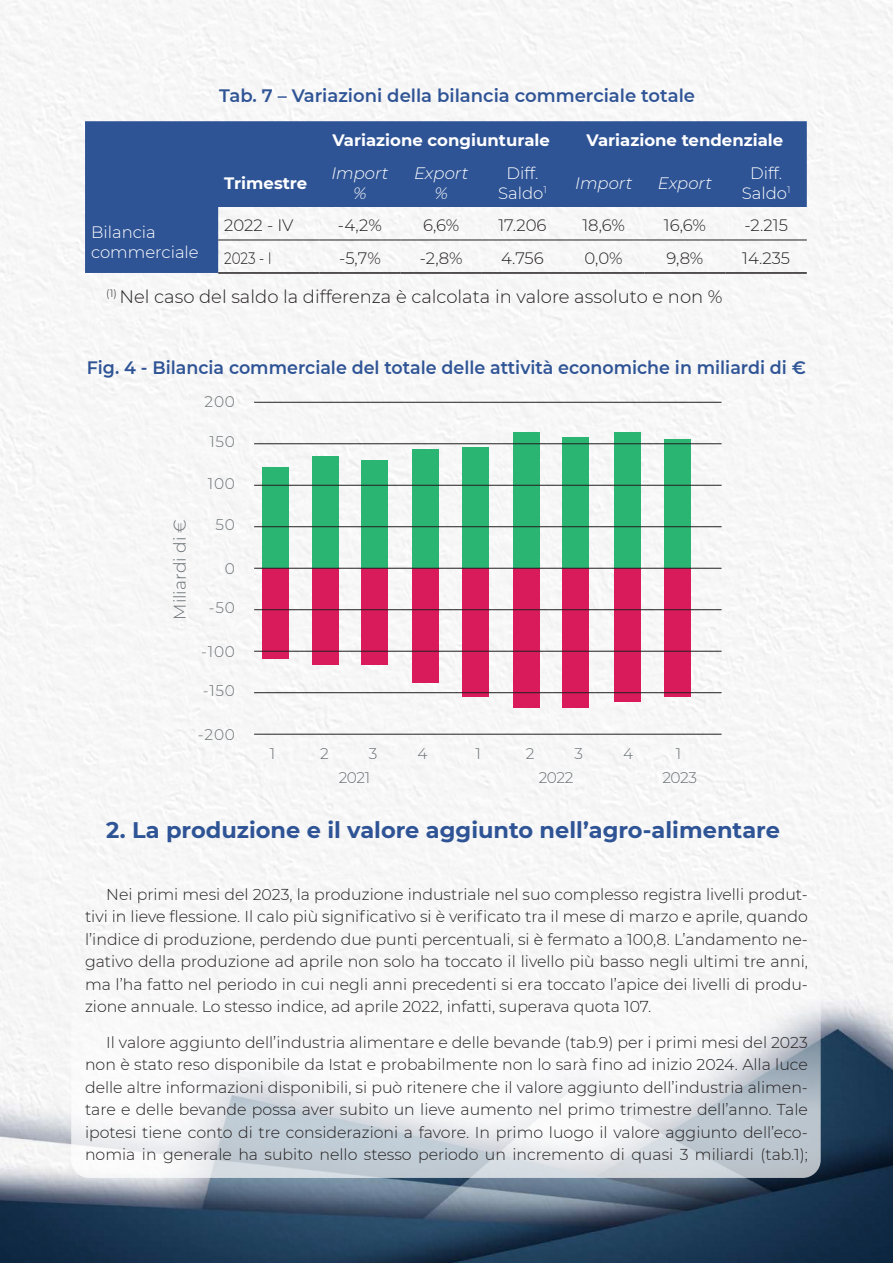
<style>
.page{position:relative;width:893px;height:1263px;background:#fff}
.page>*{position:absolute;margin:0;border:0;box-sizing:border-box;transform-origin:0 0}
.t1{font:700 22.5px "Montserrat";color:#2f5496}
.t2{font:600 18px "Montserrat";color:#2f5496}
.t3{font:300 18px "Montserrat";color:#231f20}
.t4{font:300 17.1px "Montserrat";color:#686f73}
.t5{font:300 16.5px "Montserrat";color:#231f20}
.t6{font:700 16.5px "Montserrat";color:#fff}
.t7{font:300 16.5px/19.8px "Montserrat";color:#fff;text-align:center}
.t8{font:italic 300 16.5px/19.8px "Montserrat";color:#fff;text-align:center}
.t9{font:300 16.5px "Montserrat";color:#231f20;scale:.82 1}
.t10{font:300 15.75px/22.5px "Montserrat";color:#231f20;text-align:justify}
.t11{font:300 15.45px "Montserrat";letter-spacing:.05em;color:#686f73}
</style>
<div class="page">
<img style="left:0;top:0;width:893px;height:936px">
<img style="left:0;top:936px;width:893px;height:327px">
<svg style="left:71px;top:936px;width:750px;height:242px"></svg>
<svg style="left:85px;top:121px;width:722px;height:152px;fill:#2f5496"></svg>
<hr style="left:218px;top:240px;width:101px;height:1px;background:#231f20">
<hr style="left:319px;top:240px;width:82px;height:1px;background:#231f20">
<hr style="left:401px;top:240px;width:81px;height:1px;background:#231f20">
<hr style="left:482px;top:240px;width:81px;height:1px;background:#231f20">
<hr style="left:563px;top:240px;width:81px;height:1px;background:#231f20">
<hr style="left:644px;top:240px;width:82px;height:1px;background:#231f20">
<hr style="left:726px;top:240px;width:81px;height:1px;background:#231f20">
<hr style="left:218px;top:272px;width:101px;height:2px;background:#231f20">
<hr style="left:319px;top:272px;width:82px;height:2px;background:#231f20">
<hr style="left:401px;top:272px;width:81px;height:2px;background:#231f20">
<hr style="left:482px;top:272px;width:81px;height:2px;background:#231f20">
<hr style="left:563px;top:272px;width:81px;height:2px;background:#231f20">
<hr style="left:644px;top:272px;width:82px;height:2px;background:#231f20">
<hr style="left:726px;top:272px;width:81px;height:2px;background:#231f20">
<div style="left:664px;top:439px;width:26px;height:128px;background:#2bb572"></div>
<div style="left:664px;top:568px;width:26px;height:129px;background:#d91a5b"></div>
<div style="left:262px;top:468px;width:27px;height:100px;background:#2bb572"></div>
<div style="left:262px;top:568px;width:27px;height:91px;background:#d91a5b"></div>
<div style="left:313px;top:456px;width:26px;height:112px;background:#2bb572"></div>
<div style="left:313px;top:568px;width:26px;height:97px;background:#d91a5b"></div>
<div style="left:361px;top:460px;width:27px;height:108px;background:#2bb572"></div>
<div style="left:361px;top:568px;width:27px;height:97px;background:#d91a5b"></div>
<div style="left:413px;top:449px;width:26px;height:119px;background:#2bb572"></div>
<div style="left:413px;top:568px;width:26px;height:114px;background:#d91a5b"></div>
<div style="left:462px;top:447px;width:27px;height:121px;background:#2bb572"></div>
<div style="left:462px;top:568px;width:27px;height:128px;background:#d91a5b"></div>
<div style="left:513px;top:432px;width:27px;height:136px;background:#2bb572"></div>
<div style="left:513px;top:568px;width:27px;height:139px;background:#d91a5b"></div>
<div style="left:563px;top:438px;width:26px;height:130px;background:#2bb572"></div>
<div style="left:563px;top:568px;width:26px;height:139px;background:#d91a5b"></div>
<div style="left:614px;top:432px;width:26px;height:136px;background:#2bb572"></div>
<div style="left:614px;top:568px;width:26px;height:133px;background:#d91a5b"></div>
<hr style="left:254px;top:402px;width:468px;height:1px;background:#231f20">
<hr style="left:254px;top:443px;width:468px;height:1px;background:#231f20">
<hr style="left:254px;top:526px;width:468px;height:1px;background:#231f20">
<hr style="left:254px;top:485px;width:468px;height:1px;background:#231f20">
<hr style="left:254px;top:568px;width:468px;height:1px;background:#231f20">
<hr style="left:254px;top:651px;width:468px;height:1px;background:#231f20">
<hr style="left:254px;top:692px;width:468px;height:1px;background:#231f20">
<hr style="left:254px;top:734px;width:468px;height:1px;background:#231f20">
<hr style="left:254px;top:609px;width:468px;height:1px;background:#231f20">
<p class="t2" style="left:219px;top:83px;width:478px">Tab. 7 – Variazioni della bilancia commerciale totale</p>
<p class="t6" style="left:333px;top:128px;width:219px">Variazione congiunturale</p>
<p class="t6" style="left:587px;top:128px;width:198px">Variazione tendenziale</p>
<p class="t6" style="left:224px;top:171px;width:85px">Trimestre</p>
<p class="t8" style="left:331px;top:162px;width:59px">Import %</p>
<p class="t8" style="left:414px;top:162px;width:56px">Export %</p>
<p class="t7" style="left:498px;top:162px;width:50px">Diff.<br>Saldo<sup>1</sup></p>
<p class="t8" style="left:575px;top:172px;width:59px">Import</p>
<p class="t8" style="left:658px;top:172px;width:56px">Export</p>
<p class="t7" style="left:742px;top:162px;width:50px">Diff.<br>Saldo<sup>1</sup></p>
<p class="t5" style="left:224px;top:214px;width:71px">2022 - IV</p>
<p class="t5" style="left:338px;top:214px;width:45px">-4,2%</p>
<p class="t5" style="left:423px;top:214px;width:38px">6,6%</p>
<p class="t5" style="left:498px;top:214px;width:49px">17.206</p>
<p class="t5" style="left:582px;top:214px;width:44px">18,6%</p>
<p class="t5" style="left:664px;top:214px;width:44px">16,6%</p>
<p class="t5" style="left:744px;top:214px;width:45px">-2.215</p>
<p class="t9" style="left:224px;top:247px;width:60px">2023 - I</p>
<p class="t5" style="left:339px;top:247px;width:43px">-5,7%</p>
<p class="t5" style="left:420px;top:247px;width:44px">-2,8%</p>
<p class="t5" style="left:501px;top:247px;width:44px">4.756</p>
<p class="t5" style="left:585px;top:247px;width:40px">0,0%</p>
<p class="t5" style="left:666px;top:247px;width:38px">9,8%</p>
<p class="t5" style="left:742px;top:247px;width:49px">14.235</p>
<p class="t3" style="left:106px;top:284px;width:618px"><sup>(1)</sup> Nel caso del saldo la differenza è calcolata in valore assoluto e non %</p>
<p class="t7" style="left:91px;top:222px;width:109px;text-align:left">Bilancia commerciale</p>
<p class="t2" style="left:87px;top:354px;width:720px">Fig. 4 - Bilancia commerciale del totale delle attività economiche in miliardi di €</p>
<p class="t11" style="left:205px;top:391px;width:32px">200</p>
<p class="t11" style="left:209px;top:431px;width:27px">150</p>
<p class="t11" style="left:208px;top:473px;width:29px">100</p>
<p class="t11" style="left:216px;top:514px;width:21px">50</p>
<p class="t11" style="left:225px;top:558px;width:12px">0</p>
<p class="t11" style="left:209px;top:597px;width:28px">-50</p>
<p class="t11" style="left:201px;top:641px;width:35px">-100</p>
<p class="t11" style="left:203px;top:680px;width:34px">-150</p>
<p class="t11" style="left:198px;top:723px;width:39px">-200</p>
<p class="t11" style="left:270px;top:743px;width:7px">1</p>
<p class="t11" style="left:320px;top:743px;width:10px">2</p>
<p class="t11" style="left:369px;top:743px;width:10px">3</p>
<p class="t11" style="left:417px;top:743px;width:12px">4</p>
<p class="t11" style="left:339px;top:767px;width:33px">2021</p>
<p class="t4" style="left:168px;top:620px;width:102px;rotate:-90deg">Miliardi di €</p>
<p class="t11" style="left:476px;top:743px;width:7px">1</p>
<p class="t11" style="left:526px;top:743px;width:10px">2</p>
<p class="t11" style="left:575px;top:743px;width:10px">3</p>
<p class="t11" style="left:623px;top:743px;width:12px">4</p>
<p class="t11" style="left:539px;top:767px;width:36px">2022</p>
<p class="t11" style="left:662px;top:767px;width:36px">2023</p>
<p class="t11" style="left:676px;top:743px;width:7px">1</p>
<h1 class="t1" style="left:106px;top:814px;width:675px">2. La produzione e il valore aggiunto nell’agro-alimentare</h1>
<p class="t10" style="left:85px;top:882px;width:724px;text-indent:21px">Nei primi mesi del 2023, la produzione industriale nel suo complesso registra livelli produt&shy;tivi in lieve flessione. Il calo più significativo si è verificato tra il mese di marzo e aprile, quando l’indice di produzione, perdendo due punti percentuali, si è fermato a 100,8. L’andamento ne&shy;gativo della produzione ad aprile non solo ha toccato il livello più basso negli ultimi tre anni, ma l’ha fatto nel periodo in cui negli anni precedenti si era toccato l’apice dei livelli di produ&shy;zione annuale. Lo stesso indice, ad aprile 2022, infatti, superava quota 107.</p>
<p class="t10" style="left:85px;top:1030px;width:724px;text-indent:21px">Il valore aggiunto dell’industria alimentare e delle bevande (tab.9) per i primi mesi del 2023 non è stato reso disponibile da Istat e probabilmente non lo sarà fino ad inizio 2024. Alla luce delle altre informazioni disponibili, si può ritenere che il valore aggiunto dell’industria alimen&shy;tare e delle bevande possa aver subito un lieve aumento nel primo trimestre dell’anno. Tale ipotesi tiene conto di tre considerazioni a favore. In primo luogo il valore aggiunto dell’eco&shy;nomia in generale ha subito nello stesso periodo un incremento di quasi 3 miliardi (tab.1);</p>
</div>
